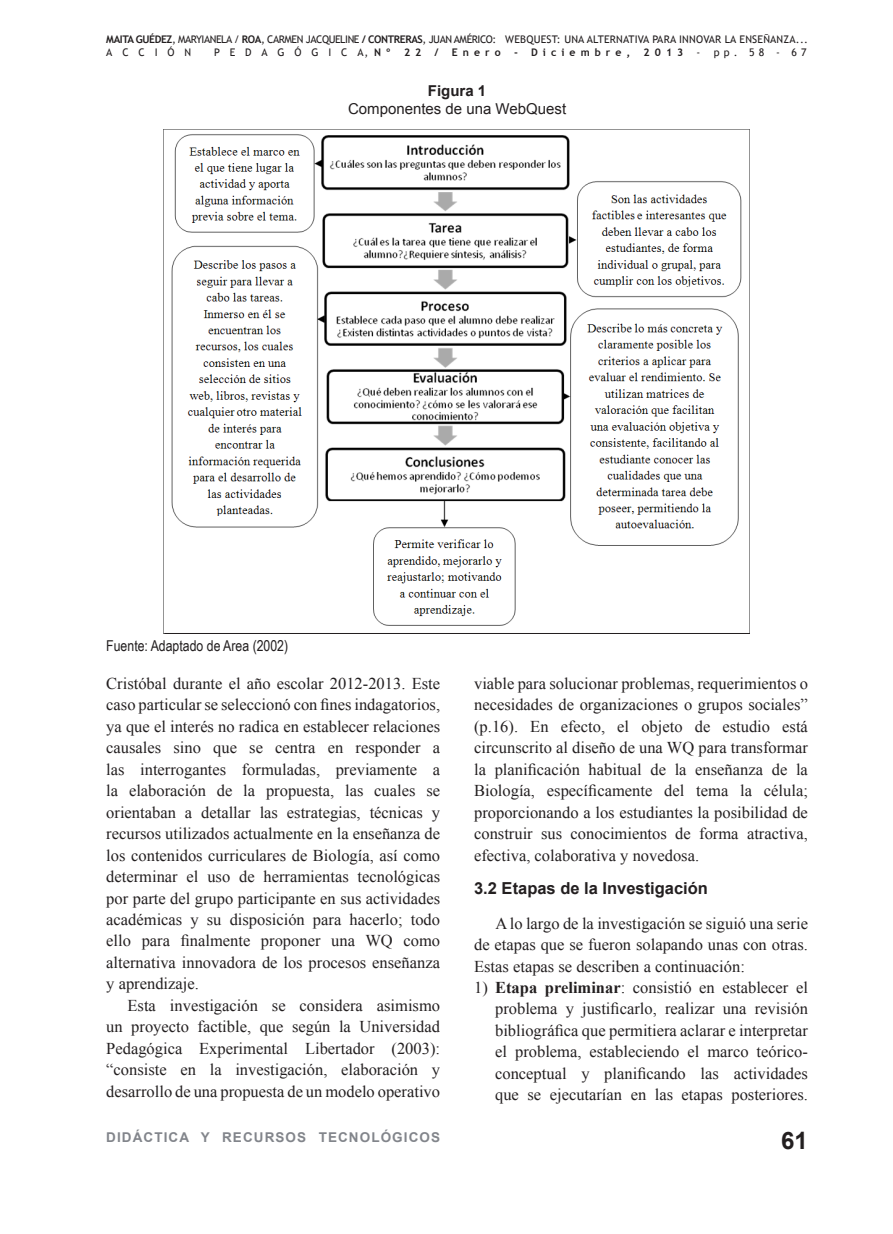
<style>
.page{position:relative;width:893px;height:1234px;background:#fff}
.page>*{position:absolute;margin:0;border:0;box-sizing:border-box;transform-origin:0 0}
.t1{font:700 24px "Arial";color:#231f20}
.Articulos-parrafos{font:16.5px/21.5px "Times New Roman";color:#231f20;text-align:justify}
.Artículos_-_Listalet{font:16.5px/21.5px "Times New Roman";color:#231f20;text-align:justify}
.Articulos-titulos02{font:700 16.5px "Arial";color:#231f20}
.Artículos_-_Figuras{font:15px "Arial Narrow";color:#231f20}
.TITULOS_WQ{font:15px "Arial";color:#231f20}
.TITULOS_WQ-2{font:700 15px "Arial";color:#231f20}
.t2{font:700 13.5px "Arial";letter-spacing:.08em;color:#82858b}
.t3{font:10.5px/12.6px "Trebuchet MS";letter-spacing:.02em;color:#231f20}
.t4{font:700 10.5px "Trebuchet MS";letter-spacing:.48em;color:#231f20}
.t5{font:10.5px "Trebuchet MS";letter-spacing:.94em;color:#231f20}
.s1{font-weight:700}
</style>
<div class="page">
<img style="left:163px;top:129px;width:587px;height:505px">
<hr style="left:164px;top:633px;width:586px;height:1px;background:#231f20">
<p class="t3" style="left:106px;top:33px;width:703px"><span class="s1">MAITA GUÉDEZ</span>, MARYIANELA / <span class="s1">ROA</span>, CARMEN JACQUELINE <span class="s1">/ CONTRERAS</span>, JUAN AMÉRICO: WEBQUEST: UNA ALTERNATIVA PARA INNOVAR LA ENSEÑANZA...<br>ACCIÓN</p>
<p class="t5" style="left:214px;top:46px;width:178px">P EDAGÓGICA, <span class="s1">Nº</span></p>
<p class="t4" style="left:404px;top:45px;width:19px">2 2</p>
<p class="t4" style="left:435px;top:45px;width:6px">/</p>
<p class="t4" style="left:452px;top:45px;width:50px">E NERO</p>
<p class="t4" style="left:514px;top:45px;width:118px">- DICIEMBRE,</p>
<p class="t4" style="left:644px;top:45px;width:41px">2013</p>
<p class="t3" style="left:697px;top:46px;width:111px">- PP. 58 - 67</p>
<p class="TITULOS_WQ-2" style="left:428px;top:81px;width:60px">FIGURA 1</p>
<p class="TITULOS_WQ" style="left:348px;top:99px;width:220px">Componentes de una WebQuest</p>
<p class="Artículos_-_Figuras" style="left:106px;top:635px;width:183px">Fuente: Adaptado de Area (2002)</p>
<p class="Articulos-parrafos" style="left:106px;top:672px;width:335px">Cristóbal durante el año escolar 2012-2013. Este caso particular se seleccionó con fines indagatorios, ya que el interés no radica en establecer relaciones causales sino que se centra en responder a las interrogantes formuladas, previamente a la elaboración de la propuesta, las cuales se orientaban a detallar las estrategias, técnicas y recursos utilizados actualmente en la enseñanza de los contenidos curriculares de Biología, así como determinar el uso de herramientas tecnológicas por parte del grupo participante en sus actividades académicas y su disposición para hacerlo; todo ello para finalmente proponer una WQ como alternativa innovadora de los procesos enseñanza y aprendizaje.</p>
<p class="Articulos-parrafos" style="left:106px;top:994px;width:335px;text-indent:21px">Esta investigación se considera asimismo un proyecto factible, que según la Universidad Pedagógica Experimental Libertador (2003): “consiste en la investigación, elaboración y desarrollo de una propuesta de un modelo operativo</p>
<p class="t2" style="left:106px;top:1127px;width:48px">DIDÁCTICA</p>
<p class="t2" style="left:201px;top:1127px;width:33px">Y RECURS</p>
<p class="t2" style="left:286px;top:1127px;width:44px">OS TECN</p>
<p class="t2" style="left:360px;top:1127px;width:42px">OLÓGIC</p>
<p class="t2" style="left:419px;top:1127px;width:21px">OS</p>
<p class="Articulos-parrafos" style="left:474px;top:672px;width:335px">viable para solucionar problemas, requerimientos o necesidades de organizaciones o grupos sociales” (p.16). En efecto, el objeto de estudio está circunscrito al diseño de una WQ para transformar la planificación habitual de la enseñanza de la Biología, específicamente del tema la célula; proporcionando a los estudiantes la posibilidad de construir sus conocimientos de forma atractiva, efectiva, colaborativa y novedosa.</p>
<p class="Articulos-titulos02" style="left:474px;top:877px;width:235px">3.2 ETAPAS DE LA INVESTIGACIÓN</p>
<p class="Articulos-parrafos" style="left:474px;top:911px;width:335px;text-indent:21px">A lo largo de la investigación se siguió una serie de etapas que se fueron solapando unas con otras.<br>Estas etapas se describen a continuación:</p>
<p class="Artículos_-_Listalet" style="left:495px;top:976px;width:314px;text-indent:-21px">1) <span class="s1">Etapa preliminar</span>: consistió en establecer el problema y justificarlo, realizar una revisión bibliográfica que permitiera aclarar e interpretar el problema, estableciendo el marco teórico&shy;conceptual y planificando las actividades que se ejecutarían en las etapas posteriores.</p>
<h1 class="t1" style="left:781px;top:1124px;width:28px">61</h1>
</div>
